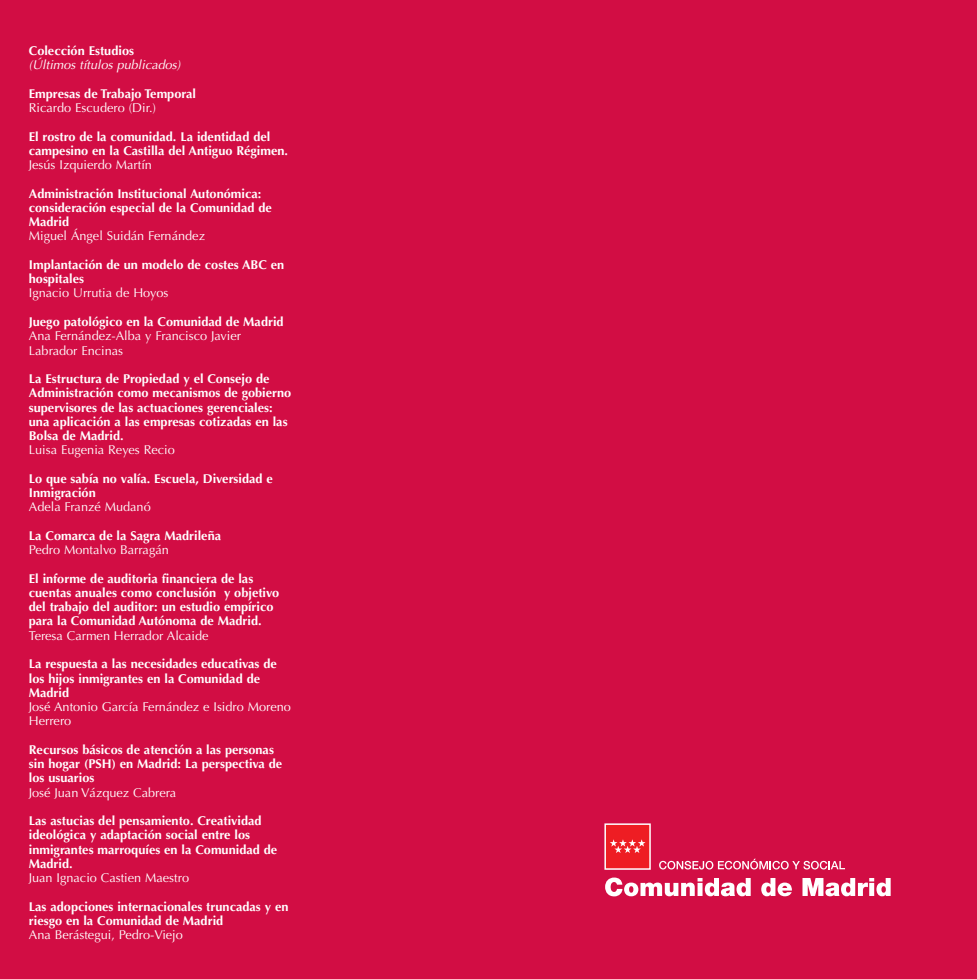
<style>
.page{position:relative;width:977px;height:979px;background:#fff}
.page>*{position:absolute;margin:0;border:0;box-sizing:border-box;transform-origin:0 0}
.t1{font:700 12.75px/14.2px "Optima";color:#fff}
.t2{font:12.75px/14.2px "Optima";color:#fff}
.t3{font:italic 12.75px "Optima";color:#fff}
</style>
<div class="page">
<div style="left:0;top:0;width:977px;height:978px;background:#d20d44"></div>
<p class="t1" style="left:29px;top:45px;width:107px">Colección Estudios</p>
<p class="t3" style="left:29px;top:60px;width:156px">(Últimos títulos publicados)</p>
<p class="t1" style="left:29px;top:88px;width:169px">Empresas de Trabajo Temporal</p>
<p class="t2" style="left:29px;top:102px;width:129px">Ricardo Escudero (Dir.)</p>
<p class="t1" style="left:29px;top:130px;width:261px">El rostro de la comunidad. La identidad del campesino en la Castilla del Antiguo Régimen.</p>
<p class="t2" style="left:29px;top:159px;width:125px">Jesús Izquierdo Martín</p>
<p class="t1" style="left:29px;top:187px;width:244px">Administración Institucional Autonómica: consideración especial de la Comunidad de<br>Madrid</p>
<p class="t2" style="left:29px;top:230px;width:178px">Miguel Ángel Suidán Fernández</p>
<p class="t1" style="left:29px;top:259px;width:257px">Implantación de un modelo de costes ABC en hospitales</p>
<p class="t2" style="left:29px;top:287px;width:141px">Ignacio Urrutia de Hoyos</p>
<p class="t1" style="left:29px;top:316px;width:256px">Juego patológico en la Comunidad de Madrid</p>
<p class="t2" style="left:29px;top:330px;width:214px">Ana Fernández-Alba y Francisco Javier<br>Labrador Encinas</p>
<p class="t1" style="left:29px;top:373px;width:264px">La Estructura de Propiedad y el Consejo de Administración como mecanismos de gobierno supervisores de las actuaciones gerenciales: una aplicación a las empresas cotizadas en las Bolsa de Madrid.</p>
<p class="t2" style="left:29px;top:444px;width:148px">Luisa Eugenia Reyes Recio</p>
<p class="t1" style="left:29px;top:472px;width:246px">Lo que sabía no valía. Escuela, Diversidad e<br>Inmigración</p>
<p class="t2" style="left:29px;top:501px;width:123px">Adela Franzé Mudanó</p>
<p class="t1" style="left:29px;top:529px;width:194px">La Comarca de la Sagra Madrileña</p>
<p class="t2" style="left:29px;top:544px;width:142px">Pedro Montalvo Barragán</p>
<p class="t1" style="left:29px;top:572px;width:252px">El informe de auditoria financiera de las cuentas anuales como conclusión y objetivo del trabajo del auditor: un estudio empírico para la Comunidad Autónoma de Madrid.</p>
<p class="t2" style="left:29px;top:629px;width:181px">Teresa Carmen Herrador Alcaide</p>
<p class="t1" style="left:29px;top:658px;width:250px">La respuesta a las necesidades educativas de los hijos inmigrantes en la Comunidad de<br>Madrid</p>
<p class="t2" style="left:29px;top:700px;width:264px">José Antonio García Fernández e Isidro Moreno<br>Herrero</p>
<p class="t1" style="left:29px;top:743px;width:255px">Recursos básicos de atención a las personas sin hogar (PSH) en Madrid: La perspectiva de los usuarios</p>
<p class="t2" style="left:29px;top:786px;width:149px">José Juan Vázquez Cabrera</p>
<p class="t1" style="left:29px;top:814px;width:250px">Las astucias del pensamiento. Creatividad ideológica y adaptación social entre los inmigrantes marroquíes en la Comunidad de Madrid.</p>
<p class="t2" style="left:29px;top:871px;width:162px">Juan Ignacio Castien Maestro</p>
<p class="t1" style="left:29px;top:900px;width:261px">Las adopciones internacionales truncadas y en riesgo en la Comunidad de Madrid</p>
<p class="t2" style="left:29px;top:928px;width:156px">Ana Berástegui, Pedro-Viejo</p>
</div>
